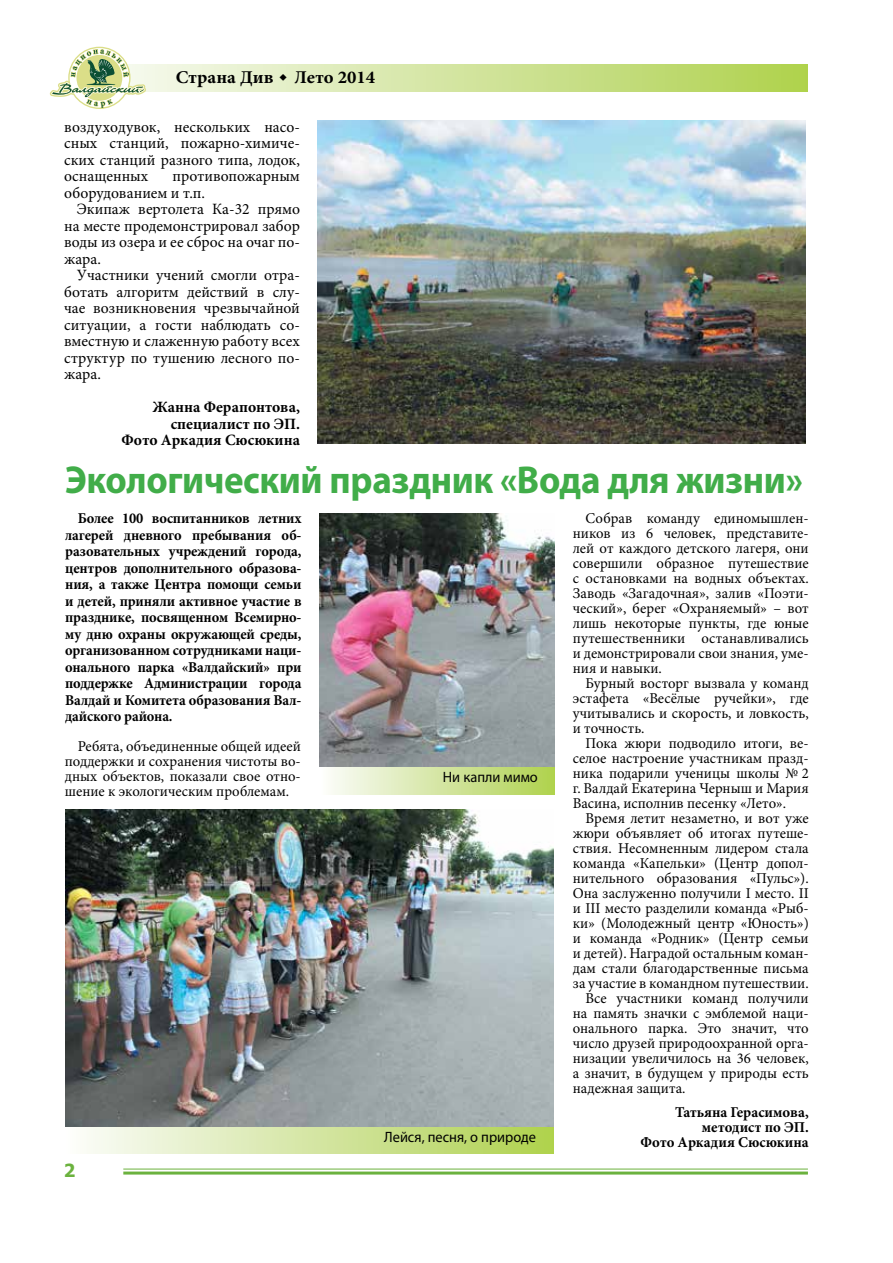
<style>
.page{position:relative;width:893px;height:1263px;background:#fff}
.page>*{position:absolute;margin:0;border:0;box-sizing:border-box;transform-origin:0 0}
.t1{font:700 39px "Myriad Pro";letter-spacing:-.01em;color:#41ad49;scale:.95 1}
.t2{font:700 18px "Minion Pro";color:#000;scale:1.04 1}
.t3{font:700 18px "Tahoma";color:#6bb23e}
.t4{font:15.75px/16.5px "Minion Pro";color:#000;text-align:justify}
.t5{font:700 15.75px/16.5px "Minion Pro";color:#000;text-align:right}
.t6{font:15px/15px "Minion Pro";color:#000;text-align:justify}
.t7{font:700 15px/16.5px "Minion Pro";letter-spacing:-.005em;color:#000;text-align:justify;scale:.96 1}
.t8{font:700 15px/15px "Minion Pro";letter-spacing:-.005em;color:#000;text-align:right}
.t9{font:15px "Myriad Pro";color:#000;scale:.96 1}
.s1{font-family:"Tahoma"}
</style>
<div class="page">
<hr style="left:123px;top:1168px;width:685px;height:1px;background:#6bb23e">
<hr style="left:123px;top:1171px;width:685px;height:3px;background:#6bb23e">
<svg style="left:146px;top:65px;width:661px;height:26px;background:#d1e49b"></svg>
<svg style="left:50px;top:46px;width:96px;height:63px"></svg>
<img style="left:317px;top:120px;width:489px;height:324px">
<div style="left:64px;top:1125px;width:489px;height:28px;background:linear-gradient(to right,#fcfdfc,#afd14e)"></div>
<img style="left:65px;top:809px;width:489px;height:317px">
<div style="left:320px;top:766px;width:235px;height:28px;background:linear-gradient(to right,#fcfdfc,#afd14f)"></div>
<img style="left:320px;top:514px;width:234px;height:252px">
<p class="t2" style="left:176px;top:64px;width:193px">Страна Див <span class="s1">٠</span> Лето 2014</p>
<p class="t4" style="left:64px;top:119px;width:237px">воздуходувок, нескольких насо&shy;сных станций, пожарно-химиче&shy;ских станций разного типа, лодок, оснащенных</p>
<p class="t4" style="left:64px;top:168px;width:237px;text-indent:108px">противопожарным оборудованием и т.п.</p>
<p class="t4" style="left:64px;top:201px;width:237px;text-indent:13px">Экипаж вертолета Ка-32 прямо на месте продемонстрировал забор воды из озера и ее сброс на очаг по&shy;жара.</p>
<p class="t4" style="left:64px;top:267px;width:237px;text-indent:13px">Участники учений смогли отра&shy;ботать алгоритм действий в слу&shy;чае возникновения чрезвычайной ситуации, а гости наблюдать со&shy;вместную и слаженную работу всех структур по тушению лесного по&shy;жара.</p>
<p class="t5" style="left:122px;top:399px;width:180px">Жанна Ферапонтова, специалист по ЭП.<br>Фото Аркадия Сюсюкина</p>
<h1 class="t1" style="left:65px;top:454px;width:778px">Экологический праздник «Вода для жизни»</h1>
<p class="t7" style="left:65px;top:510px;width:248px;text-indent:13px">Более 100 воспитанников летних лагерей дневного пребывания об&shy;разовательных учреждений города, центров дополнительного образова&shy;ния, а также Центра помощи семьи и детей, приняли активное участие в празднике, посвященном Всемирно&shy;му дню охраны окружающей среды, организованном сотрудниками наци&shy;онального парка «Валдайский» при поддержке Администрации города Валдай и Комитета образования Вал&shy;дайского района.</p>
<p class="t6" style="left:573px;top:511px;width:237px;text-indent:13px">Собрав команду единомышлен&shy;ников из 6 человек, представите&shy;лей от каждого детского лагеря, они совершили образное путешествие с остановками на водных объектах.<br>Заводь «Загадочная», залив «Поэти&shy;ческий», берег «Охраняемый» – вот лишь некоторые пункты, где юные путешественники останавливались и демонстрировали свои знания, уме&shy;ния и навыки.</p>
<p class="t6" style="left:573px;top:676px;width:237px;text-indent:13px">Бурный восторг вызвала у команд эстафета «Весёлые ручейки», где учитывались и скорость, и ловкость, и точность.</p>
<p class="t6" style="left:573px;top:736px;width:237px;text-indent:13px">Пока жюри подводило итоги, ве&shy;селое настроение участникам празд&shy;ника подарили ученицы школы № 2 г. Валдай Екатерина Черныш и Мария Васина, исполнив песенку «Лето».</p>
<p class="t6" style="left:586px;top:811px;width:225px">Время летит незаметно, и вот уже</p>
<p class="t6" style="left:573px;top:826px;width:237px">жюри объявляет об итогах путеше-</p>
<p class="t6" style="left:573px;top:841px;width:237px">ствия. Несомненным лидером стала</p>
<p class="t6" style="left:573px;top:856px;width:237px">команда «Капельки» (Центр допол-</p>
<p class="t6" style="left:573px;top:871px;width:237px">нительного образования «Пульс»).</p>
<p class="t6" style="left:573px;top:886px;width:237px">Она заслуженно получили I место. II</p>
<p class="t6" style="left:573px;top:901px;width:237px">и III место разделили команда «Рыб-</p>
<p class="t6" style="left:573px;top:916px;width:237px">ки» (Молодежный центр «Юность»)</p>
<p class="t6" style="left:573px;top:931px;width:237px">и команда «Родник» (Центр семьи</p>
<p class="t6" style="left:573px;top:946px;width:237px">и детей). Наградой остальным коман-</p>
<p class="t6" style="left:573px;top:961px;width:237px">дам стали благодарственные письма</p>
<p class="t6" style="left:573px;top:976px;width:237px">за участие в командном путешествии.</p>
<p class="t6" style="left:586px;top:991px;width:225px">Все участники команд получили</p>
<p class="t6" style="left:573px;top:1006px;width:237px">на память значки с эмблемой наци-</p>
<p class="t6" style="left:573px;top:1021px;width:237px">онального парка. Это значит, что</p>
<p class="t6" style="left:573px;top:1036px;width:237px">число друзей природоохранной орга-</p>
<p class="t6" style="left:573px;top:1051px;width:237px">низации увеличилось на 36 человек,</p>
<p class="t6" style="left:573px;top:1066px;width:237px">а значит, в будущем у природы есть</p>
<p class="t6" style="left:573px;top:1081px;width:114px">надежная защита.</p>
<p class="t8" style="left:641px;top:1105px;width:170px">Татьяна Герасимова, методист по ЭП.<br>Фото Аркадия Сюсюкина</p>
<p class="t6" style="left:65px;top:739px;width:237px;text-indent:13px">Ребята, объединенные общей идеей поддержки и сохранения чистоты во&shy;дных объектов, показали свое отно&shy;шение к экологическим проблемам.</p>
<p class="t9" style="left:443px;top:767px;width:100px">Ни капли мимо</p>
<p class="t9" style="left:384px;top:1128px;width:160px">Лейся, песня, о природе</p>
<p class="t3" style="left:64px;top:1158px;width:13px">2</p>
</div>
